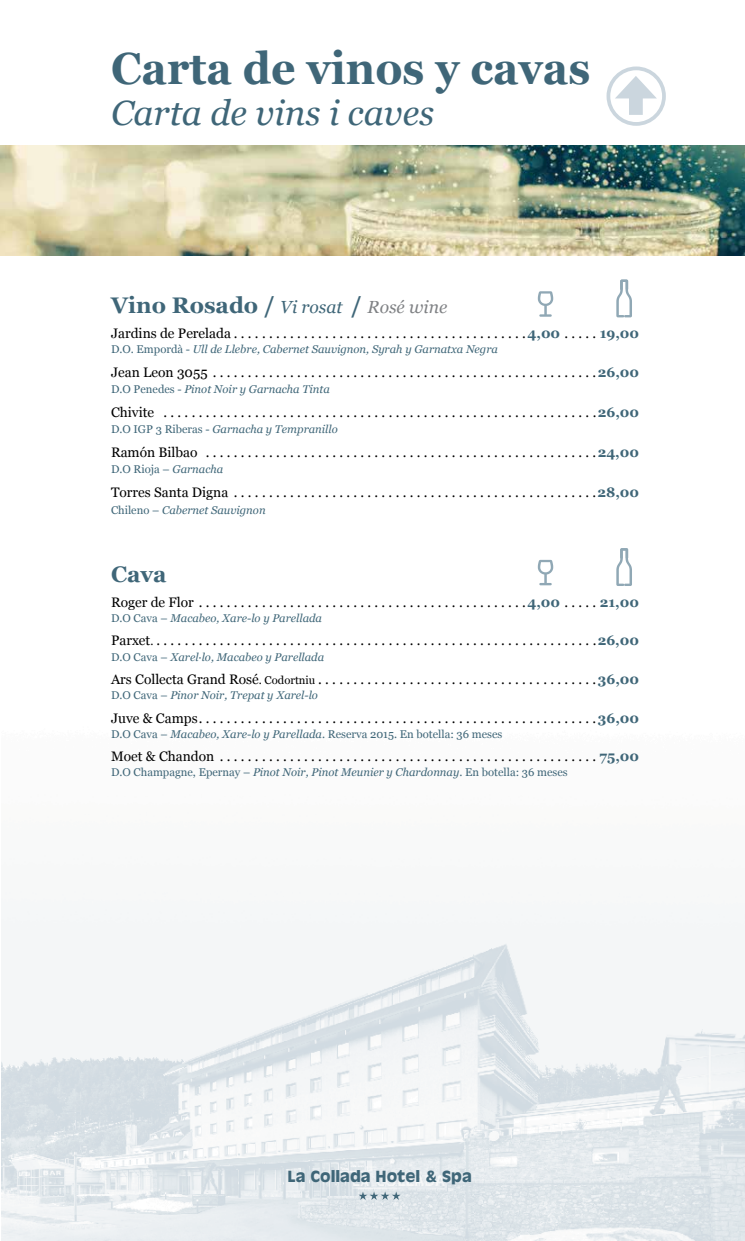
<style>
.page{position:relative;width:745px;height:1241px;background:#fff}
.page>*{position:absolute;margin:0;border:0;box-sizing:border-box;transform-origin:0 0}
.t1{font:700 45px "Georgia";color:#3f6678;scale:.95 1}
.t2{font:italic 35px "Georgia";color:#3f6678}
.t3{font:700 22.5px "Georgia";color:#3f6678}
.t4{font:700 15px "Antique Olive";color:#3f6678}
.t5{font:13.75px "Georgia";color:#000}
.t6{font:italic 11.25px "Georgia";color:#3f6678}
.t7{font:11.25px "Georgia";color:#3f6678}
.s1{font-weight:400;font-style:italic;font-size:17.5px}
.s2{font-weight:400;font-style:italic;font-size:17.5px;color:#808285}
.s3{font-weight:700;color:#3f6678}
.s4{font-style:normal}
.s5{font-style:italic}
.s6{font-size:11.25px}
</style>
<div class="page">
<img style="left:1px;top:255px;width:743px;height:985px">
<img style="left:0;top:146px;width:744px;height:109px">
<svg style="left:358px;top:1191px;width:42px;height:8px"></svg>
<svg style="left:537px;top:291px;width:16px;height:26px"></svg>
<svg style="left:537px;top:559px;width:16px;height:26px"></svg>
<svg style="left:616px;top:279px;width:15px;height:38px"></svg>
<svg style="left:616px;top:548px;width:15px;height:38px"></svg>
<div style="left:606px;top:66px;width:59px;height:60px;border:4px solid #cbd6de;border-radius:50%"></div>
<div style="left:628px;top:90px;width:14px;height:25px;background:#cbd6de"></div>
<svg style="left:614px;top:76px;width:42px;height:22px"></svg>
<h1 class="t1" style="left:111px;top:34px;width:505px">Carta de vinos y cavas</h1>
<h2 class="t2" style="left:111px;top:87px;width:324px">Carta de vins i caves</h2>
<h3 class="t3" style="left:111px;top:288px;width:337px">Vino Rosado / <span class="s1">Vi rosat</span> / <span class="s2">Rosé wine</span></h3>
<p class="t5" style="left:111px;top:323px;width:529px">Jardins de Perelada . . . . . . . . . . . . . . . . . . . . . . . . . . . . . . . . . . . . . . . . . <span class="s3">4,00</span> . . . . . <span class="s3">19,00</span></p>
<p class="t6" style="left:111px;top:341px;width:388px"><span class="s4">D.O. Empordà -</span> Ull de Llebre, Cabernet Sauvignon, Syrah y Garnatxa Negra</p>
<p class="t5" style="left:111px;top:362px;width:529px">Jean Leon 3055 . . . . . . . . . . . . . . . . . . . . . . . . . . . . . . . . . . . . . . . . . . . . . . . . . . . . . . <span class="s3">26,00</span></p>
<p class="t6" style="left:111px;top:381px;width:220px"><span class="s4">D.O Penedes -</span> Pinot Noir y Garnacha Tinta</p>
<p class="t5" style="left:111px;top:402px;width:529px">Chivite . . . . . . . . . . . . . . . . . . . . . . . . . . . . . . . . . . . . . . . . . . . . . . . . . . . . . . . . . . . . . <span class="s3">26,00</span></p>
<p class="t6" style="left:111px;top:421px;width:228px"><span class="s4">D.O IGP 3 Riberas -</span> Garnacha y Tempranillo</p>
<p class="t5" style="left:111px;top:442px;width:529px">Ramón Bilbao . . . . . . . . . . . . . . . . . . . . . . . . . . . . . . . . . . . . . . . . . . . . . . . . . . . . . . . <span class="s3">24,00</span></p>
<p class="t7" style="left:111px;top:461px;width:114px">D.O Rioja – <span class="s5">Garnacha</span></p>
<p class="t5" style="left:111px;top:482px;width:529px">Torres Santa Digna . . . . . . . . . . . . . . . . . . . . . . . . . . . . . . . . . . . . . . . . . . . . . . . . . . . <span class="s3">28,00</span></p>
<p class="t6" style="left:111px;top:501px;width:156px"><span class="s4">Chileno –</span> Cabernet Sauvignon</p>
<h3 class="t3" style="left:111px;top:557px;width:57px">Cava</h3>
<p class="t5" style="left:111px;top:592px;width:529px">Roger de Flor . . . . . . . . . . . . . . . . . . . . . . . . . . . . . . . . . . . . . . . . . . . . . . <span class="s3">4,00</span> . . . . . <span class="s3">21,00</span></p>
<p class="t6" style="left:111px;top:609px;width:212px"><span class="s4">D.O Cava –</span> Macabeo, Xare-lo y Parellada</p>
<p class="t5" style="left:111px;top:630px;width:529px">Parxet<span class="s6">.</span> . . . . . . . . . . . . . . . . . . . . . . . . . . . . . . . . . . . . . . . . . . . . . . . . . . . . . . . . . . . . . . <span class="s3">26,00</span></p>
<p class="t6" style="left:111px;top:648px;width:214px"><span class="s4">D.O Cava –</span> Xarel·lo, Macabeo y Parellada</p>
<p class="t5" style="left:111px;top:669px;width:529px">Ars Collecta Grand Rosé<span class="s6">. Codortniu</span> . . . . . . . . . . . . . . . . . . . . . . . . . . . . . . . . . . . . . . . <span class="s3">36,00</span></p>
<p class="t6" style="left:111px;top:687px;width:208px"><span class="s4">D.O Cava –</span> Pinor Noir, Trepat y Xarel-lo</p>
<p class="t5" style="left:111px;top:707px;width:529px">Juve &amp; Camps . . . . . . . . . . . . . . . . . . . . . . . . . . . . . . . . . . . . . . . . . . . . . . . . . . . . . . . . <span class="s3">36,00</span></p>
<p class="t7" style="left:111px;top:725px;width:392px">D.O Cava – <span class="s5">Macabeo, Xare-lo y Parellada</span>. Reserva 2015. En botella: 36 meses</p>
<p class="t5" style="left:111px;top:746px;width:529px">Moet &amp; Chandon . . . . . . . . . . . . . . . . . . . . . . . . . . . . . . . . . . . . . . . . . . . . . . . . . . . . . . <span class="s3">75,00</span></p>
<p class="t7" style="left:111px;top:764px;width:458px">D.O Champagne, Epernay – <span class="s5">Pinot Noir, Pinot Meunier y Chardonnay</span>. En botella: 36 meses</p>
<p class="t4" style="left:287px;top:1165px;width:186px">La Collada Hotel &amp; Spa</p>
</div>
